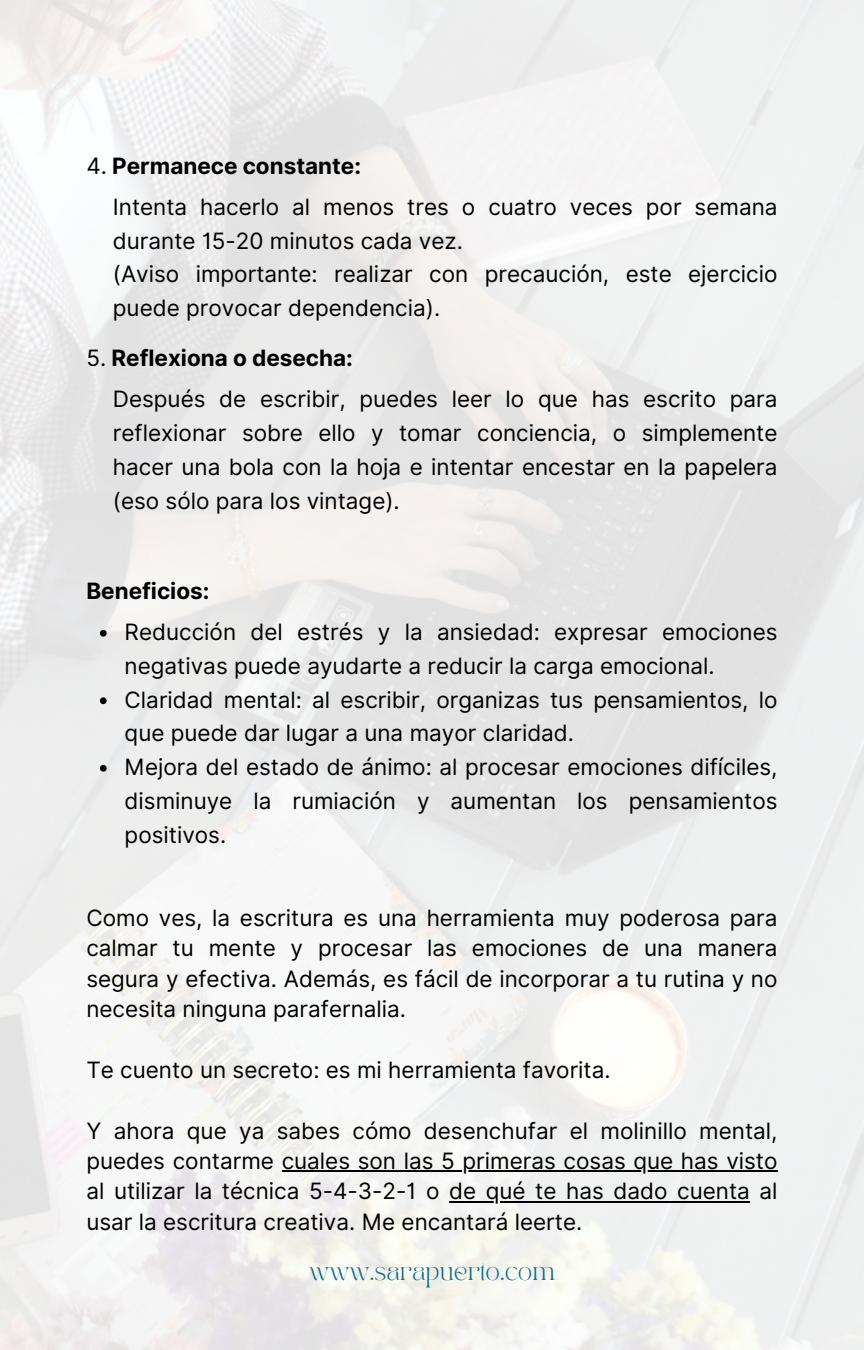
<style>
.page{position:relative;width:864px;height:1350px;background:#fff}
.page>*{position:absolute;margin:0;border:0;box-sizing:border-box;transform-origin:0 0}
.t1{font:22.5px/33.8px "Inter";color:#000}
.t2{font:700 22.5px "Inter";color:#000}
.t3{font:18px "TAN PEARL Regular";color:#106b87}
.s1{font-weight:400}
</style>
<div class="page">
<img style="left:0;top:0;width:864px;height:1350px">
<svg style="left:100px;top:630px;width:7px;height:7px"></svg>
<svg style="left:100px;top:697px;width:7px;height:7px"></svg>
<svg style="left:100px;top:765px;width:7px;height:7px"></svg>
<hr style="left:282px;top:1171px;width:496px;height:1px;background:#000">
<hr style="left:449px;top:1201px;width:301px;height:2px;background:#000">
<p class="t2" style="left:86px;top:152px;width:276px"><span class="s1">4.</span> Permanece constante:</p>
<h2 class="t1" style="left:113px;top:190px;width:666px">Intenta hacerlo al menos tres o cuatro veces por semana durante 15-20 minutos cada vez.<br>(Aviso importante: realizar con precaución, este ejercicio puede provocar dependencia).</h2>
<h2 class="t2" style="left:86px;top:344px;width:268px"><span class="s1">5.</span> Reflexiona o desecha:</h2>
<h2 class="t1" style="left:113px;top:382px;width:666px;text-align:justify">Después de escribir, puedes leer lo que has escrito para reflexionar sobre ello y tomar conciencia, o simplemente hacer una bola con la hoja e intentar encestar en la papelera (eso sólo para los vintage).</h2>
<h2 class="t2" style="left:86px;top:577px;width:125px">Beneficios:</h2>
<h1 class="t1" style="left:125px;top:615px;width:654px">Reducción del estrés y la ansiedad: expresar emociones negativas puede ayudarte a reducir la carga emocional.</h1>
<p class="t1" style="left:125px;top:682px;width:654px">Claridad mental: al escribir, organizas tus pensamientos, lo que puede dar lugar a una mayor claridad.</p>
<p class="t1" style="left:125px;top:750px;width:654px;text-align:justify">Mejora del estado de ánimo: al procesar emociones difíciles, disminuye la rumiación y aumentan los pensamientos positivos.</p>
<p class="t1" style="left:86px;top:903px;width:693px;line-height:30.4px;text-align:justify">Como ves, la escritura es una herramienta muy poderosa para calmar tu mente y procesar las emociones de una manera segura y efectiva. Además, es fácil de incorporar a tu rutina y no necesita ninguna parafernalia.</p>
<h2 class="t1" style="left:86px;top:1053px;width:526px">Te cuento un secreto: es mi herramienta favorita.</h2>
<h2 class="t1" style="left:86px;top:1115px;width:693px;line-height:30.4px">Y ahora que ya sabes cómo desenchufar el molinillo mental, puedes contarme cuales son las 5 primeras cosas que has visto</h2>
<h2 class="t1" style="left:86px;top:1174px;width:693px">al utilizar la técnica 5-4-3-2-1 o de qué te has dado cuenta al</h2>
<p class="t1" style="left:86px;top:1205px;width:497px">usar la escritura creativa. Me encantará leerte.</p>
<p class="t3" style="left:309px;top:1261px;width:247px">WWW.SARAPUERTO.COM</p>
</div>
